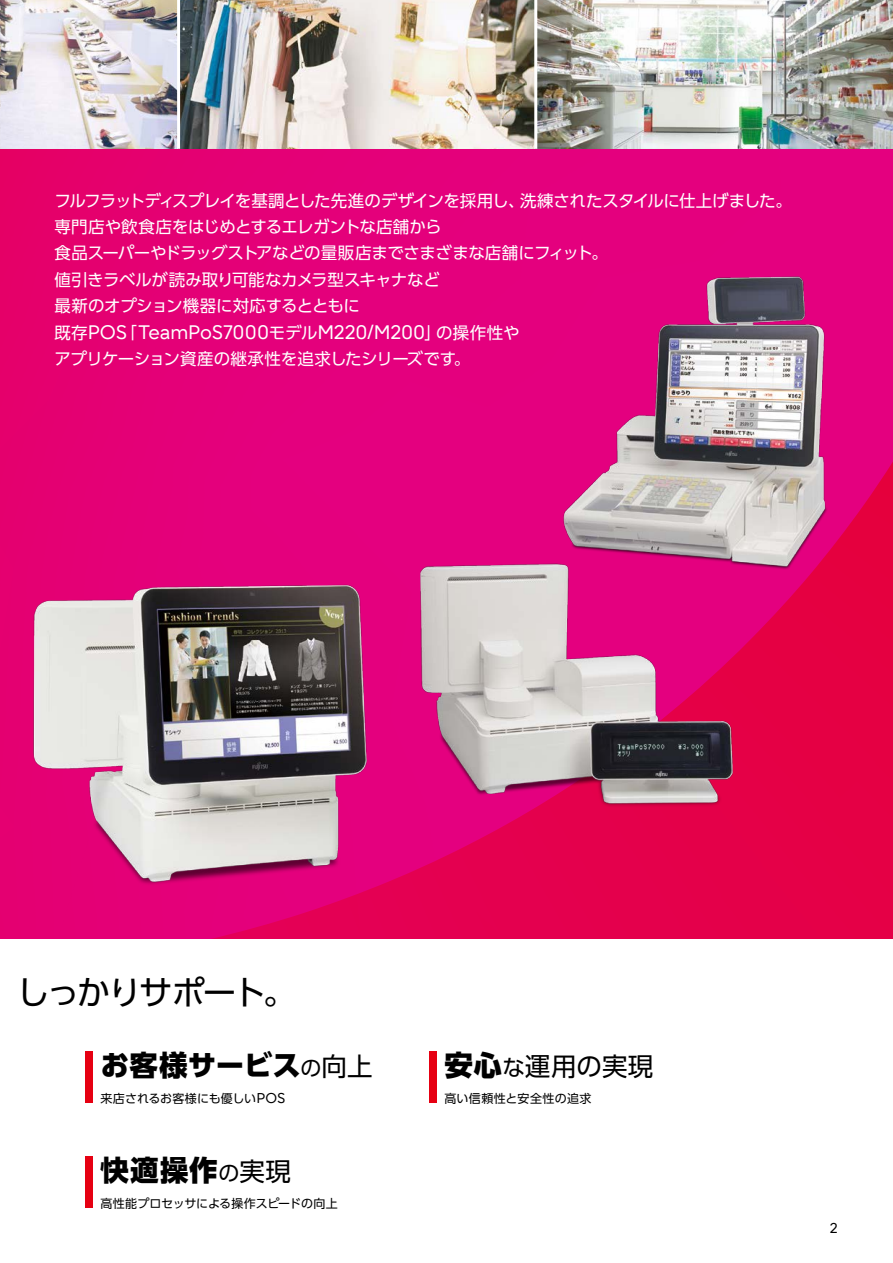
<style>
.page{position:relative;width:893px;height:1263px;background:#fff}
.page>*{position:absolute;margin:0;border:0;box-sizing:border-box;transform-origin:0 0}
.t1{font:33.45px "UD Shin Go Pro";letter-spacing:-.08em;color:#000}
.t2{font:800 28.5px "UD Shin Go Pro";letter-spacing:.015em;color:#000}
.t3{font:25.5px "UD Shin Go Pro";letter-spacing:.01em;color:#000}
.t4{font:19.5px "Fujitsu Infinity Pro";letter-spacing:-.005em;color:#fff}
.t5{font:16.5px/26.4px "UD Shin Go Pro";letter-spacing:-.025em;color:#fff}
.t6{font:14.1px "Fujitsu Infinity Pro";color:#000}
.t7{font:12px "UD Shin Go Pro";letter-spacing:-.01em;color:#000}
.t8{font:12px "UD Shin Go Pro";letter-spacing:.01em;color:#000}
.t9{font:12px "UD Shin Go Pro";letter-spacing:.03em;color:#000}
.s1{font-family:"UD Shin Go Pro";font-size:16.5px}
.s2{font-weight:400;font-size:21px}
.s3{font-weight:400;font-size:25.5px}
.s4{font-family:"Fujitsu Infinity Pro";font-size:14.1px}
.s5{font-weight:800;font-size:28.5px}
.s6{font-size:22.5px}
</style>
<div class="page">
<div style="left:0;top:149px;width:893px;height:791px;background:linear-gradient(to right,#e40072,#e40083)"></div>
<svg style="left:208px;top:461px;width:685px;height:479px;background:#e40465"></svg>
<img style="left:0;top:0;width:893px;height:149px">
<hr style="left:177px;top:0;width:3px;height:149px;background:#fff">
<hr style="left:534px;top:0;width:3px;height:149px;background:#fff">
<img style="left:482px;top:174px;width:386px;height:317px">
<img style="left:248px;top:491px;width:645px;height:419px">
<img style="left:0;top:522px;width:501px;height:418px">
<div style="left:85px;top:1156px;width:8px;height:52px;background:#e60012"></div>
<div style="left:85px;top:1052px;width:8px;height:51px;background:#e60012"></div>
<div style="left:430px;top:1052px;width:7px;height:51px;background:#e60012"></div>
<p class="t5" style="left:55px;top:187px;width:739px">フルフラットディスプレイを基調とした先進のデザインを採用し、洗練されたスタイルに仕上げました。専門店や飲食店をはじめとするエレガントな店舗から<br>食品スーパーやドラッグストアなどの量販店までさまざまな店舗にフィット。<br>値引きラベルが読み取り可能なカメラ型スキャナなど<br>最新のオプション機器に対応するとともに</p>
<p class="t4" style="left:55px;top:320px;width:466px"><span class="s1">既存</span>POS<span class="s1">「</span>TeamPoS7000<span class="s1">モデル</span>M220/M200<span class="s1">」の操作性や</span></p>
<p class="t5" style="left:55px;top:345px;width:417px">アプリケーション資産の継承性を追求したシリーズです。</p>
<h1 class="t1" style="left:16px;top:965px;width:282px">しっかりサポート。</h1>
<h2 class="t2" style="left:100px;top:1042px;width:274px">お客様サービス<span class="s2">の</span><span class="s3">向上</span></h2>
<p class="t8" style="left:100px;top:1088px;width:186px">来店されるお客様にも優しい<span class="s4">POS</span></p>
<h2 class="t2" style="left:100px;top:1147px;width:192px">快適操作<span class="s2">の</span><span class="s3">実現</span></h2>
<p class="t7" style="left:100px;top:1193px;width:239px">高性能プロセッサによる操作スピードの向上</p>
<h3 class="t3" style="left:445px;top:1046px;width:210px"><span class="s5">安心</span><span class="s6">な</span>運用の実現</h3>
<p class="t9" style="left:445px;top:1088px;width:148px">高い信頼性と安全性の追求</p>
<p class="t6" style="left:830px;top:1219px;width:9px">2</p>
</div>
